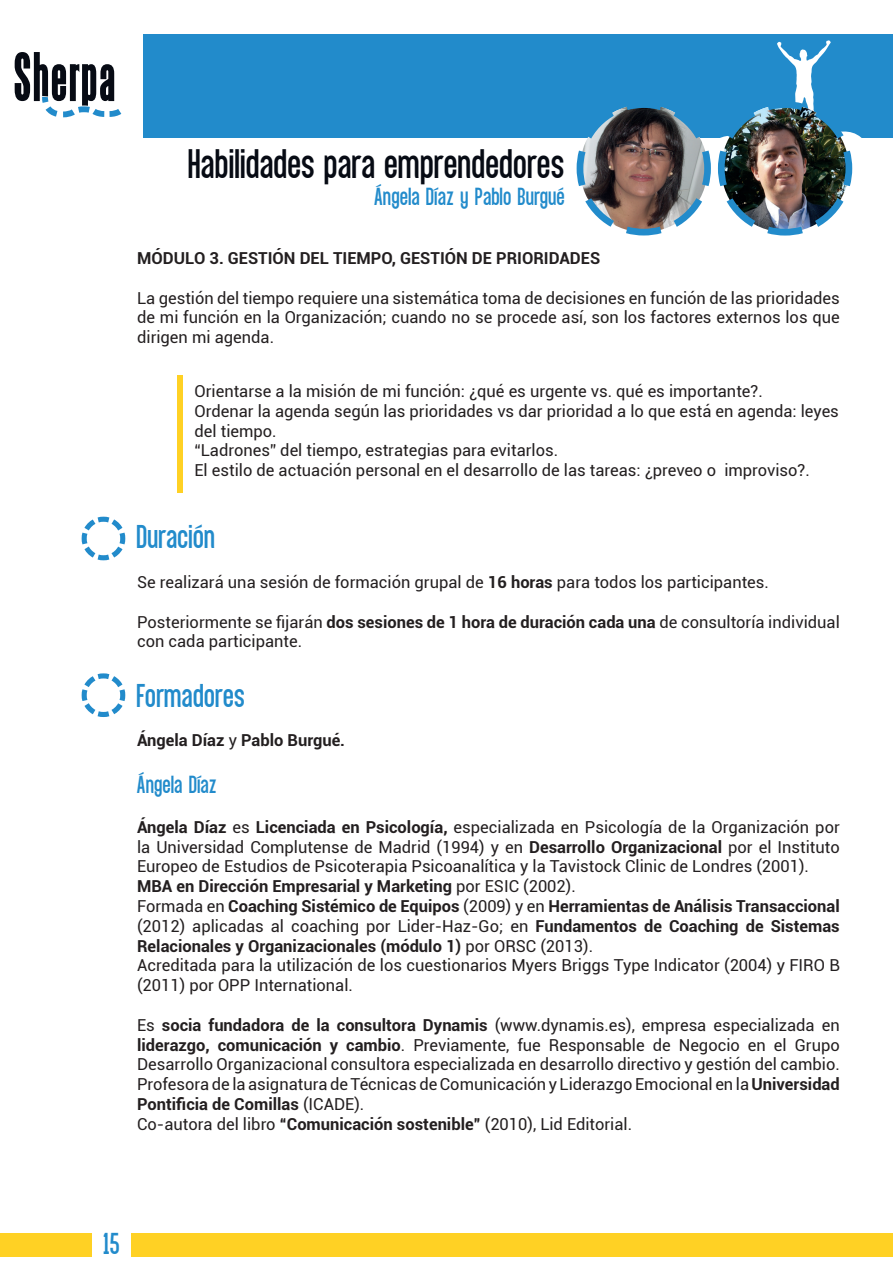
<style>
.page{position:relative;width:893px;height:1263px;background:#fff}
.page>*{position:absolute;margin:0;border:0;box-sizing:border-box;transform-origin:0 0}
.t1{font:45px "Equal Sans Demo";color:#070b14}
.t2{font:36px "Equal Sans Demo";color:#228bcb}
.t3{font:33px "Equal Sans Demo";color:#228bcb}
.t4{font:27px "Equal Sans Demo";color:#228bcb}
.t5{font:16.5px/19.8px "Roboto";color:#231f20}
.t6{font:700 16.5px "Roboto";color:#231f20}
.s1{font-weight:700}
.s2{font-weight:400}
</style>
<div class="page">
<div style="left:143px;top:35px;width:750px;height:103px;background:#228bcb"></div>
<div style="left:132px;top:1233px;width:761px;height:24px;background:#ffd124"></div>
<div style="left:0;top:1233px;width:92px;height:24px;background:#ffd124"></div>
<svg style="left:15px;top:52px;width:106px;height:65px"></svg>
<div style="left:177px;top:375px;width:6px;height:117px;background:#ffd124"></div>
<svg style="left:81px;top:516px;width:45px;height:45px"></svg>
<svg style="left:81px;top:673px;width:45px;height:44px"></svg>
<img style="left:576px;top:40px;width:286px;height:196px">
<h1 class="t1" style="left:189px;top:141px;width:378px">Habilidades para emprendedores</h1>
<h3 class="t4" style="left:374px;top:183px;width:193px">Ángela Díaz y Pablo Burgué</h3>
<p class="t6" style="left:137px;top:246px;width:465px">MÓDULO 3. GESTIÓN DEL TIEMPO, GESTIÓN DE PRIORIDADES</p>
<p class="t5" style="left:137px;top:287px;width:704px;text-align:justify">La gestión del tiempo requiere una sistemática toma de decisiones en función de las prioridades de mi función en la Organización; cuando no se procede así, son los factores externos los que dirigen mi agenda.</p>
<p class="t5" style="left:195px;top:381px;width:646px">Orientarse a la misión de mi función: ¿qué es urgente vs. qué es importante?.<br>Ordenar la agenda según las prioridades vs dar prioridad a lo que está en agenda: leyes del tiempo.<br>“Ladrones” del tiempo, estrategias para evitarlos.<br>El estilo de actuación personal en el desarrollo de las tareas: ¿preveo o improviso?.</p>
<h2 class="t2" style="left:137px;top:518px;width:81px">Duración</h2>
<p class="t5" style="left:137px;top:572px;width:633px">Se realizará una sesión de formación grupal de <span class="s1">16 horas</span> para todos los participantes.</p>
<p class="t5" style="left:137px;top:611px;width:704px">Posteriormente se fijarán <span class="s1">dos sesiones de 1 hora de duración cada una</span> de consultoría individual con cada participante.</p>
<h2 class="t2" style="left:137px;top:677px;width:110px">Formadores</h2>
<p class="t6" style="left:137px;top:729px;width:209px">Ángela Díaz <span class="s2">y</span> Pablo Burgué.</p>
<h3 class="t4" style="left:137px;top:771px;width:82px">Ángela Díaz</h3>
<p class="t5" style="left:137px;top:816px;width:704px"><span class="s1">Ángela Díaz</span> es <span class="s1">Licenciada en Psicología,</span> especializada en Psicología de la Organización por la Universidad Complutense de Madrid (1994) y en <span class="s1">Desarrollo Organizacional</span> por el Instituto Europeo de Estudios de Psicoterapia Psicoanalítica y la Tavistock Clinic de Londres (2001).<br><span class="s1">MBA en Dirección Empresarial y Marketing</span> por ESIC (2002).<br>Formada en <span class="s1">Coaching Sistémico de Equipos</span> (2009) y en <span class="s1">Herramientas de Análisis Transaccional </span>(2012) aplicadas al coaching por Lider-Haz-Go; en <span class="s1">Fundamentos de Coaching de Sistemas Relacionales y Organizacionales (módulo 1)</span> por ORSC (2013).<br>Acreditada para la utilización de los cuestionarios Myers Briggs Type Indicator (2004) y FIRO B (2011) por OPP International.</p>
<p class="t5" style="left:137px;top:1014px;width:704px">Es <span class="s1">socia fundadora de la consultora Dynamis</span> (www.dynamis.es), empresa especializada en <span class="s1">liderazgo, comunicación y cambio</span>. Previamente, fue Responsable de Negocio en el Grupo Desarrollo Organizacional consultora especializada en desarrollo directivo y gestión del cambio.<br>Profesora de la asignatura de Técnicas de Comunicación y Liderazgo Emocional en la <span class="s1">Universidad Pontificia de Comillas</span> (ICADE).<br>Co-autora del libro <span class="s1">“Comunicación sostenible”</span> (2010), Lid Editorial.</p>
<h3 class="t3" style="left:104px;top:1227px;width:18px">15</h3>
</div>
